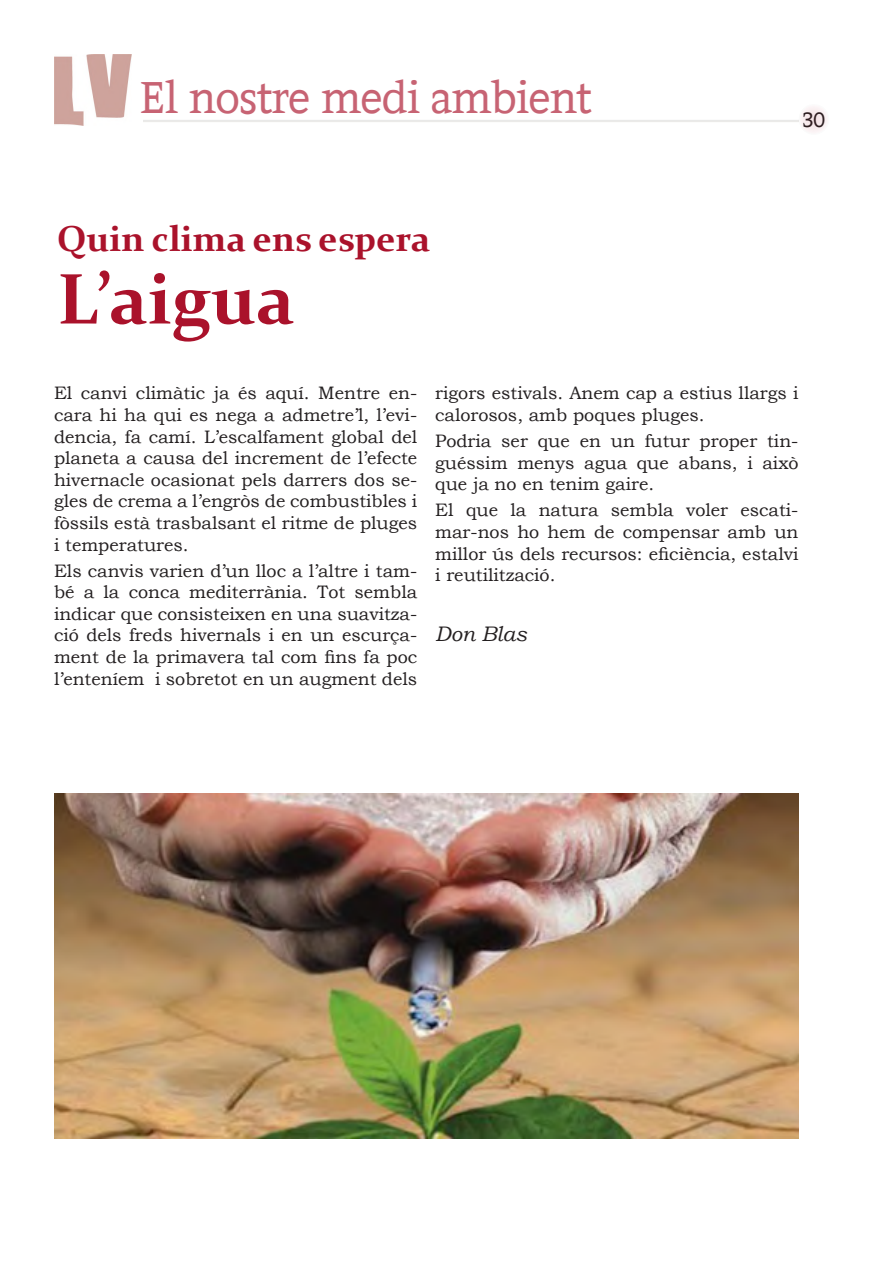
<style>
.page{position:relative;width:893px;height:1263px;background:#fff}
.page>*{position:absolute;margin:0;border:0;box-sizing:border-box;transform-origin:0 0}
.Paràgraf_amb_espais{font:700 72px "Constantia";color:#aa122b}
.t1{font:45px "Contra";letter-spacing:-.02em;color:#c76373}
.Paràgraf_amb_espais-2{font:700 36px "Constantia";color:#aa122b}
.BOOK_ANTIQUA_TEXT{font:italic 21px "Bookman Old Style";color:#231f20}
.t2{font:21px "Contra";color:#231f20}
.BOOK_ANTIQUA_TEXT-2{font:18px/21.6px "Bookman Old Style";color:#231f20;text-align:justify}
</style>
<div class="page">
<hr style="left:142px;top:116px;width:656px;height:2px;background:#383839">
<div style="left:799px;top:104px;width:30px;height:30px;background:#f9eef0;border-radius:50%"></div>
<div style="left:798px;top:104px;width:32px;height:31px;border:2px solid #383839;border-radius:50%"></div>
<img style="left:54px;top:54px;width:77px;height:71px">
<img style="left:54px;top:794px;width:744px;height:345px">
<p class="t1" style="left:140px;top:71px;width:453px">El nostre medi ambient</p>
<p class="Paràgraf_amb_espais-2" style="left:57px;top:214px;width:374px">Quin clima ens espera</p>
<p class="Paràgraf_amb_espais" style="left:57px;top:249px;width:239px">L’aigua</p>
<p class="t2" style="left:802px;top:107px;width:25px">30</p>
<p class="BOOK_ANTIQUA_TEXT-2" style="left:54px;top:382px;width:365px">El canvi climàtic ja és aquí. Mentre en&shy;cara hi ha qui es nega a admetre’l, l’evi&shy;dencia, fa camí. L’escalfament global del planeta a causa del increment de l’efecte hivernacle ocasionat pels darrers dos se&shy;gles de crema a l’engròs de combustibles i fòssils està trasbalsant el ritme de pluges i temperatures.</p>
<p class="BOOK_ANTIQUA_TEXT-2" style="left:54px;top:560px;width:365px">Els canvis varien d’un lloc a l’altre i tam&shy;bé a la conca mediterrània. Tot sembla indicar que consisteixen en una suavitza&shy;ció dels freds hivernals i en un escurça&shy;ment de la primavera tal com fins fa poc l’enteníem i sobretot en un augment dels</p>
<p class="BOOK_ANTIQUA_TEXT-2" style="left:435px;top:382px;width:365px">rigors estivals. Anem cap a estius llargs i calorosos, amb poques pluges.</p>
<p class="BOOK_ANTIQUA_TEXT-2" style="left:435px;top:430px;width:365px">Podria ser que en un futur proper tin&shy;guéssim menys agua que abans, i això que ja no en tenim gaire.</p>
<p class="BOOK_ANTIQUA_TEXT-2" style="left:435px;top:499px;width:365px">El que la natura sembla voler escati&shy;mar-nos ho hem de compensar amb un millor ús dels recursos: eficiència, estalvi i reutilització.</p>
<p class="BOOK_ANTIQUA_TEXT" style="left:435px;top:619px;width:93px">Don Blas</p>
</div>
